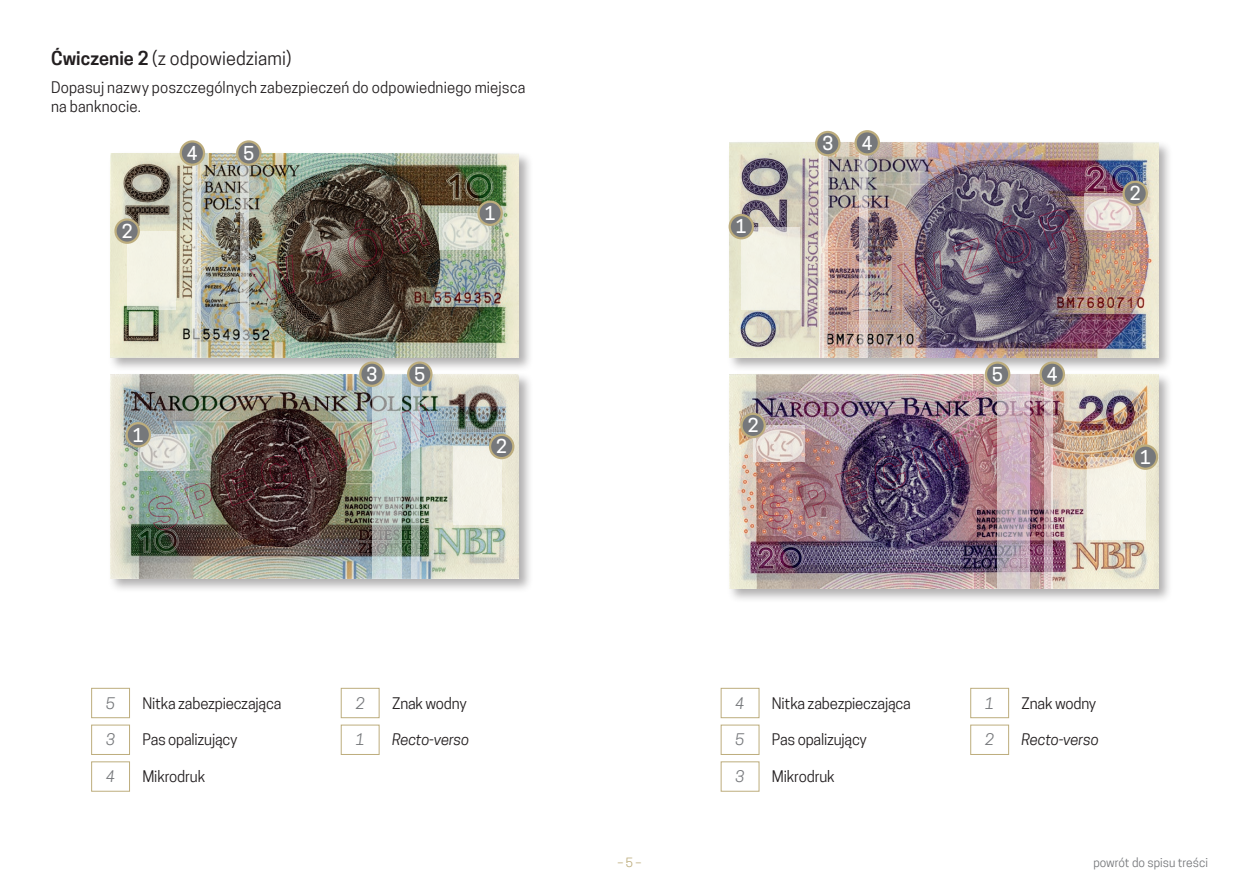
<style>
.page{position:relative;width:1259px;height:893px;background:#fff}
.page>*{position:absolute;margin:0;border:0;box-sizing:border-box;transform-origin:0 0}
.t1{font:18px "Cooper Hewitt";letter-spacing:.005em;color:#231f20}
.t2{font:500 18px "Cooper Hewitt";color:#fff}
.t3{font:15px "Cooper Hewitt";letter-spacing:-.01em;color:#231f20}
.t4{font:15px/19.5px "Cooper Hewitt";letter-spacing:.01em;color:#231f20}
.t5{font:italic 15px "Cooper Hewitt";letter-spacing:-.025em;color:#231f20}
.t6{font:italic 15px "Cooper Hewitt";color:#76787b}
.t7{font:12px "Cooper Hewitt";color:#76787b}
.t8{font:12px "Cooper Hewitt";color:#bdad7d}
.s1{font-weight:600}
</style>
<div class="page">
<div style="left:91px;top:688px;width:39px;height:30px;border:1px solid #bdad7d"></div>
<div style="left:721px;top:688px;width:38px;height:30px;border:1px solid #bdad7d"></div>
<div style="left:91px;top:725px;width:39px;height:30px;border:1px solid #bdad7d"></div>
<div style="left:721px;top:725px;width:38px;height:30px;border:1px solid #bdad7d"></div>
<div style="left:91px;top:762px;width:39px;height:29px;border:1px solid #bdad7d"></div>
<div style="left:341px;top:688px;width:38px;height:30px;border:1px solid #bdad7d"></div>
<div style="left:970px;top:688px;width:38px;height:30px;border:1px solid #bdad7d"></div>
<div style="left:341px;top:725px;width:38px;height:30px;border:1px solid #bdad7d"></div>
<div style="left:970px;top:725px;width:38px;height:30px;border:1px solid #bdad7d"></div>
<div style="left:108px;top:151px;width:425px;height:221px;background:#231f20;opacity:.35"></div>
<img style="left:111px;top:153px;width:408px;height:204px">
<img style="left:249px;top:213px;width:182px;height:87px">
<div style="left:108px;top:372px;width:425px;height:221px;background:#231f20;opacity:.35"></div>
<img style="left:111px;top:374px;width:408px;height:204px">
<img style="left:148px;top:404px;width:288px;height:126px">
<div style="left:727px;top:140px;width:446px;height:232px;background:#231f20;opacity:.35"></div>
<img style="left:730px;top:143px;width:428px;height:214px">
<img style="left:897px;top:209px;width:181px;height:87px">
<div style="left:727px;top:372px;width:446px;height:231px;background:#231f20;opacity:.35"></div>
<img style="left:730px;top:374px;width:428px;height:214px">
<img style="left:761px;top:405px;width:282px;height:125px">
<div style="left:741px;top:227px;width:59px;height:82px;background:#f3f2e5"></div>
<svg style="left:372px;top:374px;width:30px;height:204px;background:#bcc8c5"></svg>
<svg style="left:997px;top:374px;width:33px;height:214px;background:#c9b2bd"></svg>
<div style="left:127px;top:231px;width:49px;height:78px;background:#f3f2e5"></div>
<svg style="left:1087px;top:457px;width:58px;height:83px;background:#f4f0e4"></svg>
<div style="left:453px;top:446px;width:49px;height:78px;background:#f4f2e8"></div>
<svg style="left:439px;top:213px;width:51px;height:36px;background:#dde0d4"></svg>
<svg style="left:1084px;top:193px;width:51px;height:37px;background:#e3d4cf"></svg>
<svg style="left:753px;top:425px;width:51px;height:37px;background:#e1d4ce"></svg>
<svg style="left:138px;top:435px;width:51px;height:36px;background:#d8dbd4"></svg>
<svg style="left:192px;top:162px;width:9px;height:195px;background:#ddded6"></svg>
<svg style="left:240px;top:162px;width:9px;height:195px;background:#c3c4bf"></svg>
<svg style="left:819px;top:152px;width:9px;height:205px;background:#e5d9d1"></svg>
<svg style="left:858px;top:151px;width:9px;height:206px;background:#cbbebc"></svg>
<svg style="left:1043px;top:383px;width:9px;height:205px;background:#cdaeb3"></svg>
<svg style="left:411px;top:383px;width:9px;height:195px;background:#bac7c4"></svg>
<div style="left:181px;top:141px;width:23px;height:24px;background:#76787b;border-radius:50%"></div>
<div style="left:180px;top:140px;width:25px;height:26px;border:2px solid #bdad7d;border-radius:50%"></div>
<div style="left:816px;top:132px;width:23px;height:23px;background:#76787b;border-radius:50%"></div>
<div style="left:815px;top:131px;width:25px;height:25px;border:2px solid #bdad7d;border-radius:50%"></div>
<div style="left:478px;top:202px;width:24px;height:23px;background:#76787b;border-radius:50%"></div>
<div style="left:477px;top:200px;width:26px;height:26px;border:2px solid #bdad7d;border-radius:50%"></div>
<div style="left:127px;top:423px;width:23px;height:23px;background:#76787b;border-radius:50%"></div>
<div style="left:126px;top:422px;width:25px;height:26px;border:2px solid #bdad7d;border-radius:50%"></div>
<div style="left:741px;top:414px;width:24px;height:23px;background:#76787b;border-radius:50%"></div>
<div style="left:740px;top:413px;width:26px;height:25px;border:2px solid #bdad7d;border-radius:50%"></div>
<div style="left:1123px;top:182px;width:23px;height:23px;background:#76787b;border-radius:50%"></div>
<div style="left:1122px;top:181px;width:26px;height:25px;border:2px solid #bdad7d;border-radius:50%"></div>
<div style="left:360px;top:363px;width:23px;height:23px;background:#76787b;border-radius:50%"></div>
<div style="left:359px;top:361px;width:26px;height:26px;border:2px solid #bdad7d;border-radius:50%"></div>
<div style="left:986px;top:363px;width:23px;height:23px;background:#76787b;border-radius:50%"></div>
<div style="left:985px;top:361px;width:25px;height:26px;border:2px solid #bdad7d;border-radius:50%"></div>
<div style="left:237px;top:141px;width:23px;height:24px;background:#76787b;border-radius:50%"></div>
<div style="left:236px;top:140px;width:25px;height:26px;border:2px solid #bdad7d;border-radius:50%"></div>
<div style="left:408px;top:363px;width:23px;height:23px;background:#76787b;border-radius:50%"></div>
<div style="left:407px;top:361px;width:25px;height:26px;border:2px solid #bdad7d;border-radius:50%"></div>
<div style="left:855px;top:131px;width:24px;height:23px;background:#76787b;border-radius:50%"></div>
<div style="left:854px;top:130px;width:26px;height:26px;border:2px solid #bdad7d;border-radius:50%"></div>
<div style="left:1040px;top:363px;width:24px;height:23px;background:#76787b;border-radius:50%"></div>
<div style="left:1039px;top:361px;width:26px;height:26px;border:2px solid #bdad7d;border-radius:50%"></div>
<div style="left:116px;top:219px;width:23px;height:24px;background:#76787b;border-radius:50%"></div>
<div style="left:114px;top:218px;width:26px;height:26px;border:2px solid #bdad7d;border-radius:50%"></div>
<div style="left:490px;top:435px;width:23px;height:23px;background:#76787b;border-radius:50%"></div>
<div style="left:489px;top:434px;width:25px;height:25px;border:2px solid #bdad7d;border-radius:50%"></div>
<div style="left:1133px;top:445px;width:24px;height:24px;background:#76787b;border-radius:50%"></div>
<div style="left:1132px;top:444px;width:26px;height:26px;border:2px solid #bdad7d;border-radius:50%"></div>
<div style="left:729px;top:215px;width:24px;height:23px;background:#76787b;border-radius:50%"></div>
<div style="left:728px;top:214px;width:26px;height:25px;border:2px solid #bdad7d;border-radius:50%"></div>
<p class="t1" style="left:51px;top:47px;width:242px"><span class="s1">Ćwiczenie 2</span> (z odpowiedziami)</p>
<p class="t4" style="left:51px;top:77px;width:476px">Dopasuj nazwy poszczególnych zabezpieczeń do odpowiedniego miejsca na banknocie.</p>
<p class="t2" style="left:122px;top:220px;width:12px">2</p>
<p class="t2" style="left:187px;top:142px;width:12px">4</p>
<p class="t2" style="left:243px;top:142px;width:12px">5</p>
<p class="t2" style="left:485px;top:203px;width:12px">1</p>
<p class="t2" style="left:736px;top:216px;width:12px">1</p>
<p class="t2" style="left:822px;top:133px;width:12px">3</p>
<p class="t2" style="left:862px;top:132px;width:12px">4</p>
<p class="t2" style="left:133px;top:424px;width:12px">1</p>
<p class="t2" style="left:366px;top:364px;width:12px">3</p>
<p class="t2" style="left:992px;top:364px;width:12px">5</p>
<p class="t2" style="left:414px;top:364px;width:12px">5</p>
<p class="t2" style="left:496px;top:436px;width:12px">2</p>
<p class="t2" style="left:747px;top:415px;width:12px">2</p>
<p class="t2" style="left:1047px;top:364px;width:12px">4</p>
<p class="t2" style="left:1129px;top:183px;width:12px">2</p>
<p class="t2" style="left:1140px;top:446px;width:12px">1</p>
<p class="t6" style="left:106px;top:694px;width:10px">5</p>
<p class="t6" style="left:106px;top:731px;width:10px">3</p>
<p class="t6" style="left:106px;top:768px;width:10px">4</p>
<p class="t3" style="left:142px;top:694px;width:140px">Nitka zabezpieczająca</p>
<p class="t3" style="left:392px;top:694px;width:76px">Znak wodny</p>
<p class="t3" style="left:772px;top:694px;width:140px">Nitka zabezpieczająca</p>
<p class="t3" style="left:1021px;top:694px;width:76px">Znak wodny</p>
<p class="t3" style="left:142px;top:731px;width:96px">Pas opalizujący</p>
<p class="t3" style="left:772px;top:731px;width:96px">Pas opalizujący</p>
<p class="t3" style="left:142px;top:768px;width:64px">Mikrodruk</p>
<p class="t3" style="left:772px;top:768px;width:64px">Mikrodruk</p>
<p class="t6" style="left:356px;top:694px;width:10px">2</p>
<p class="t6" style="left:356px;top:731px;width:10px">1</p>
<p class="t6" style="left:985px;top:694px;width:10px">1</p>
<p class="t6" style="left:985px;top:731px;width:10px">2</p>
<p class="t6" style="left:735px;top:694px;width:10px">4</p>
<p class="t6" style="left:735px;top:731px;width:10px">5</p>
<p class="t6" style="left:735px;top:768px;width:10px">3</p>
<p class="t5" style="left:392px;top:731px;width:79px">Recto-verso</p>
<p class="t5" style="left:1021px;top:731px;width:79px">Recto-verso</p>
<p class="t8" style="left:617px;top:856px;width:25px">– 5 –</p>
<p class="t7" style="left:1093px;top:856px;width:116px">powrót do spisu treści</p>
</div>
